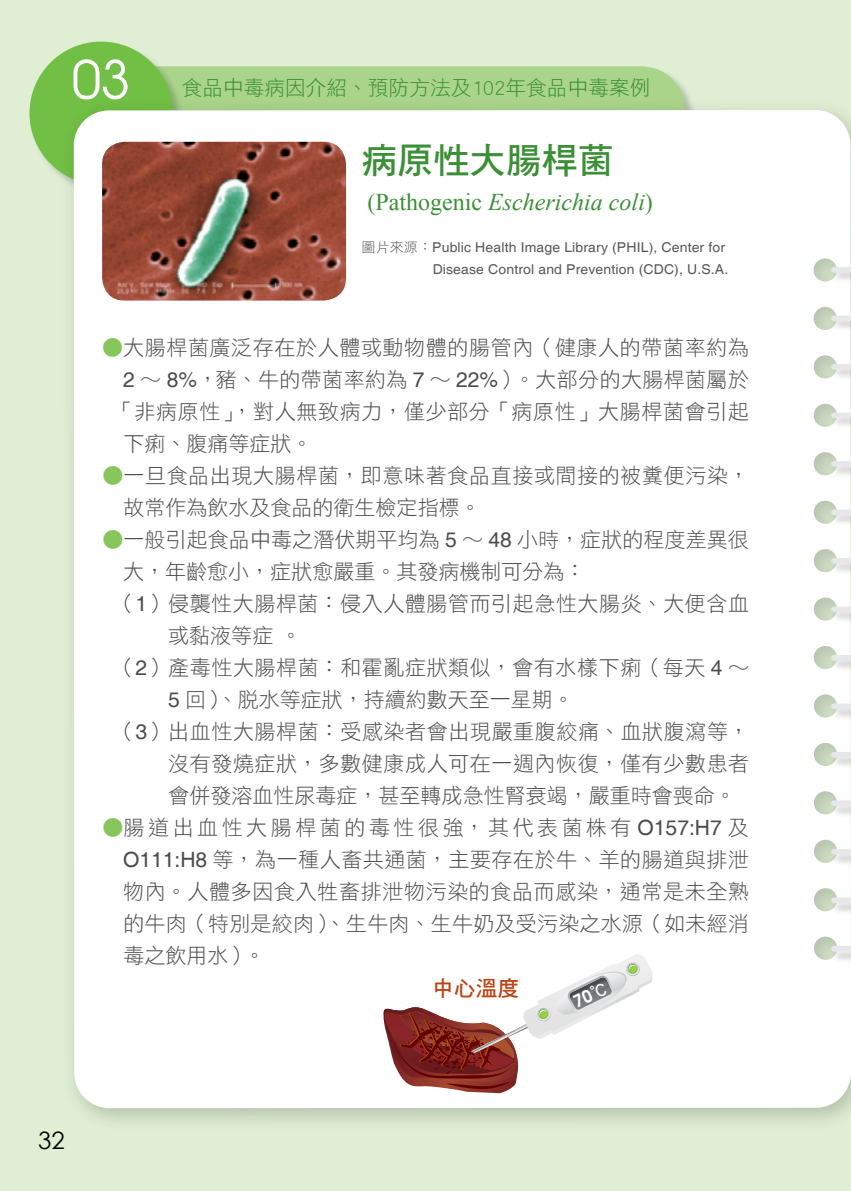
<style>
.page{position:relative;width:851px;height:1191px;background:#fff}
.page>*{position:absolute;margin:0;border:0;box-sizing:border-box;transform-origin:0 0}
.t1{font:52.4px "Avian";color:#fff}
.t2{font:36px "DF Hei Std W7";color:#3b8f36}
.t3{font:italic 24px "Times New Roman";color:#3b8f36}
.t4{font:24px "Century Gothic";color:#000}
.t5{font:21.8px "DF Hei Std W7";color:#bb4516}
.t6{font:21px/32px "DF Hei Std W3";letter-spacing:.025em;color:#4c4c4e}
.t7{font:21px "DF Hei Std W3";color:#4c4c4e}
.t8{font:21px "DF Hei Std W3";letter-spacing:.005em;color:#4c4c4e}
.t9{font:20.6px "DF Hei Std W3";color:#3b8f36}
.t10{font:13.6px/22px "Helvetica";letter-spacing:.01em;color:#58585b;text-align:right}
.s1{font-style:normal}
.s2{font-family:"DF Hei Std W3"}
.s3{color:#87c65b}
.s4{font-family:"Helvetica"}
</style>
<div class="page">
<hr style="left:850px;top:0;width:1px;height:1191px;background:#e0efd4">
<div style="left:0;top:0;width:850px;height:1191px;background:#e0efd4"></div>
<div style="left:69px;top:66px;width:616px;height:98px;background:#aad48a;border-radius:46px"></div>
<div style="left:29px;top:41px;width:155px;height:156px;background:#000;opacity:.2"></div>
<div style="left:29px;top:42px;width:144px;height:143px;background:#71bf44;border-radius:50%"></div>
<div style="left:60px;top:97px;width:790px;height:1036px;background:#000;opacity:.2"></div>
<div style="left:74px;top:110px;width:776px;height:998px;background:#fff"></div>
<div style="left:831px;top:266px;width:19px;height:697px;background:#000;opacity:.2"></div>
<div style="left:833px;top:267px;width:17px;height:6px;background:#e6e7e8"></div>
<div style="left:833px;top:315px;width:17px;height:6px;background:#e6e7e8"></div>
<div style="left:833px;top:364px;width:17px;height:6px;background:#e6e7e8"></div>
<div style="left:833px;top:412px;width:17px;height:6px;background:#e6e7e8"></div>
<div style="left:833px;top:461px;width:17px;height:6px;background:#e6e7e8"></div>
<div style="left:833px;top:509px;width:17px;height:6px;background:#e6e7e8"></div>
<div style="left:833px;top:558px;width:17px;height:6px;background:#e6e7e8"></div>
<div style="left:833px;top:606px;width:17px;height:6px;background:#e6e7e8"></div>
<div style="left:833px;top:655px;width:17px;height:5px;background:#e6e7e8"></div>
<div style="left:833px;top:703px;width:17px;height:6px;background:#e6e7e8"></div>
<div style="left:833px;top:752px;width:17px;height:5px;background:#e6e7e8"></div>
<div style="left:833px;top:800px;width:17px;height:6px;background:#e6e7e8"></div>
<div style="left:833px;top:849px;width:17px;height:5px;background:#e6e7e8"></div>
<div style="left:833px;top:897px;width:17px;height:6px;background:#e6e7e8"></div>
<div style="left:833px;top:946px;width:17px;height:5px;background:#e6e7e8"></div>
<img style="left:102px;top:142px;width:244px;height:158px">
<svg style="left:382px;top:954px;width:272px;height:139px;background:#dbc7c5"></svg>
<h1 class="t1" style="left:72px;top:49px;width:60px">03</h1>
<p class="t9" style="left:182px;top:76px;width:470px">食品中毒病因介紹、預防方法及102年食品中毒案例</p>
<h2 class="t2" style="left:361px;top:140px;width:254px">病原性大腸桿菌</h2>
<p class="t3" style="left:367px;top:185px;width:287px"><span class="s1">(Pathogenic</span> Escherichia coli<span class="s1">)</span></p>
<p class="t10" style="left:361px;top:237px;width:368px"><span class="s2">圖片來源：</span>Public Health Image Library (PHIL), Center for<br>Disease Control and Prevention (CDC), U.S.A.</p>
<p class="t6" style="left:102px;top:331px;width:648px"><span class="s3">●</span>大腸桿菌廣泛存在於人體或動物體的腸管內（健康人的帶菌率約為</p>
<p class="t6" style="left:123px;top:363px;width:627px"><span class="s4">2</span> ～ <span class="s4">8%</span>，豬、牛的帶菌率約為 <span class="s4">7</span> ～ <span class="s4">22%</span>）。大部分的大腸桿菌屬於</p>
<p class="t6" style="left:113px;top:395px;width:637px">「非病原性」，對人無致病力，僅少部分「病原性」大腸桿菌會引起</p>
<p class="t6" style="left:123px;top:427px;width:190px">下痢、腹痛等症狀。</p>
<p class="t6" style="left:123px;top:459px;width:627px;text-indent:-21px"><span class="s3">●</span>一旦食品出現大腸桿菌，即意味著食品直接或間接的被糞便污染，故常作為飲水及食品的衛生檢定指標。</p>
<p class="t8" style="left:102px;top:528px;width:648px"><span class="s3">●</span>一般引起食品中毒之潛伏期平均為 <span class="s4">5</span> ～ <span class="s4">48</span> 小時，症狀的程度差異很</p>
<p class="t7" style="left:123px;top:560px;width:463px">大，年齡愈小，症狀愈嚴重。其發病機制可分為：</p>
<p class="t6" style="left:114px;top:587px;width:636px">（<span class="s4">1</span>）侵襲性大腸桿菌：侵入人體腸管而引起急性大腸炎、大便含血</p>
<p class="t6" style="left:168px;top:619px;width:134px">或黏液等症。</p>
<p class="t6" style="left:114px;top:651px;width:636px">（<span class="s4">2</span>）產毒性大腸桿菌：和霍亂症狀類似，會有水樣下痢（每天 <span class="s4">4</span> ～</p>
<p class="t7" style="left:168px;top:688px;width:407px"><span class="s4">5</span> 回）、脫水等症狀，持續約數天至一星期。</p>
<p class="t6" style="left:114px;top:715px;width:636px">（<span class="s4">3</span>）出血性大腸桿菌：受感染者會出現嚴重腹絞痛、血狀腹瀉等，</p>
<p class="t6" style="left:168px;top:747px;width:582px">沒有發燒症狀，多數健康成人可在一週內恢復，僅有少數患者</p>
<p class="t7" style="left:168px;top:784px;width:568px">會併發溶血性尿毒症，甚至轉成急性腎衰竭，嚴重時會喪命。</p>
<p class="t6" style="left:123px;top:811px;width:627px;text-align:justify;text-indent:-21px"><span class="s3">●</span>腸道出血性大腸桿菌的毒性很強，其代表菌株有 <span class="s4">O157:H7</span> 及<span class="s4">O111:H8</span> 等，為一種人畜共通菌，主要存在於牛、羊的腸道與排泄物內。人體多因食入牲畜排泄物污染的食品而感染，通常是未全熟的牛肉（特別是絞肉）、生牛肉、生牛奶及受污染之水源（如未經消毒之飲用水）。</p>
<p class="t5" style="left:432px;top:976px;width:89px">中心溫度</p>
<p class="t4" style="left:38px;top:1123px;width:28px">32</p>
</div>
